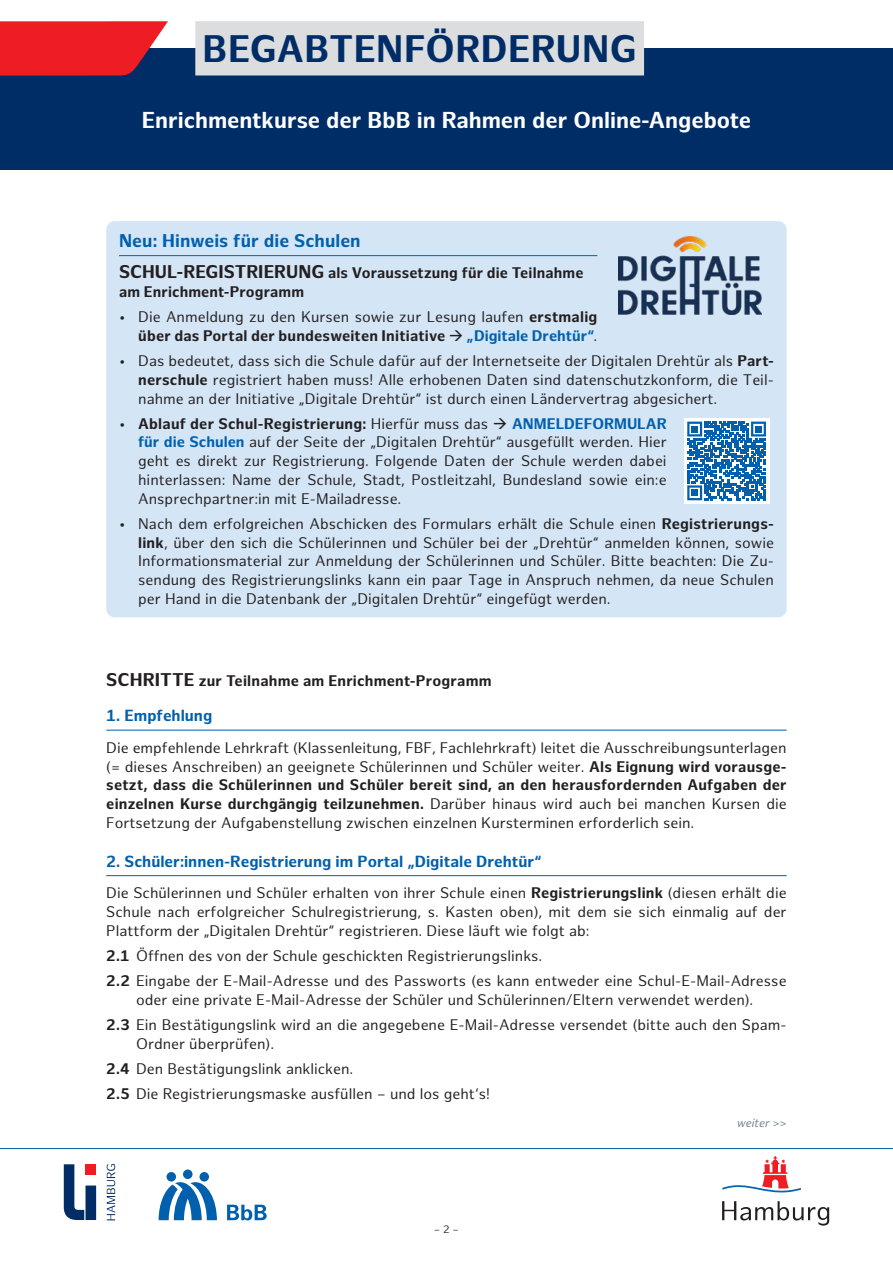
<style>
.page{position:relative;width:893px;height:1263px;background:#fff}
.page>*{position:absolute;margin:0;border:0;box-sizing:border-box;transform-origin:0 0}
.t1{font:700 37.5px "Hamburg Sans";letter-spacing:.005em;color:#002d66}
.t2{font:700 22.5px "Hamburg Sans";color:#fff}
.t3{font:700 18px "Hamburg Sans";letter-spacing:.005em;color:#0160ae}
.t4{font:700 15.75px "Hamburg Sans";color:#0160ae}
.t5{font:15px/18.8px "Hamburg Sans";color:#231f20;text-align:justify}
.t6{font:700 15px/18.8px "Hamburg Sans";letter-spacing:.01em;color:#231f20}
.t7{font:italic 12px "Hamburg Sans";color:#6c818c}
.t8{font:10.5px "Hamburg Sans";color:#231f20}
.s1{font-size:18px}
.s2{font-weight:400}
.s3{color:#0160ae}
.s4{font-weight:700}
.s5{font-weight:700;color:#0160ae}
</style>
<div class="page">
<svg style="left:159px;top:1169px;width:108px;height:51px"></svg>
<hr style="left:0;top:1148px;width:893px;height:1px;background:#0160ae">
<div style="left:0;top:49px;width:893px;height:121px;background:#002d66"></div>
<svg style="left:0;top:21px;width:168px;height:55px;background:#d8252f"></svg>
<div style="left:195px;top:21px;width:449px;height:54px;background:#dcdddf"></div>
<hr style="left:106px;top:730px;width:681px;height:1px;background:#0160ae">
<hr style="left:106px;top:875px;width:681px;height:1px;background:#0160ae">
<div style="left:106px;top:221px;width:681px;height:396px;background:#d4e5f5;border-radius:9px"></div>
<hr style="left:119px;top:255px;width:478px;height:1px;background:#0160ae">
<svg style="left:722px;top:1156px;width:79px;height:37px"></svg>
<svg style="left:722px;top:1201px;width:107px;height:24px"></svg>
<svg style="left:64px;top:1164px;width:20px;height:56px"></svg>
<div style="left:86px;top:1185px;width:10px;height:35px;background:#002d66"></div>
<div style="left:86px;top:1164px;width:10px;height:11px;background:#ee1d23"></div>
<svg style="left:107px;top:1164px;width:8px;height:56px"></svg>
<div style="left:684px;top:418px;width:86px;height:86px;background:#fff"></div>
<svg style="left:687px;top:422px;width:79px;height:78px"></svg>
<div style="left:691px;top:426px;width:7px;height:6px;background:#0160ae"></div>
<div style="left:755px;top:426px;width:7px;height:6px;background:#0160ae"></div>
<div style="left:691px;top:490px;width:7px;height:6px;background:#0160ae"></div>
<img style="left:619px;top:236px;width:142px;height:79px">
<h1 class="t1" style="left:203px;top:27px;width:436px">BEGABTENFÖRDERUNG</h1>
<h2 class="t2" style="left:142px;top:107px;width:611px">Enrichmentkurse der BbB in Rahmen der Online-Angebote</h2>
<p class="t3" style="left:119px;top:230px;width:243px">Neu: Hinweis für die Schulen</p>
<p class="t6" style="left:119px;top:264px;width:466px"><span class="s1">SCHUL-REGISTRIERUNG</span> als Voraussetzung für die Teilnahme am Enrichment-Programm</p>
<p class="t6" style="left:119px;top:308px;width:480px;text-align:right"><span class="s2">• Die Anmeldung zu den Kursen sowie zur Lesung laufen</span> erstmalig über das Portal der bundesweiten Initiative → <span class="s3">„Digitale Drehtür“</span><span class="s2">.</span></p>
<p class="t5" style="left:138px;top:352px;width:637px;text-indent:-19px">• Das bedeutet, dass sich die Schule dafür auf der Internetseite der Digitalen Drehtür als <span class="s4">Part&shy;nerschule</span> registriert haben muss! Alle erhobenen Daten sind datenschutzkonform, die Teil&shy;nahme an der Initiative „Digitale Drehtür“ ist durch einen Ländervertrag abgesichert.</p>
<p class="t5" style="left:138px;top:415px;width:530px;text-indent:-19px">• <span class="s4">Ablauf der Schul-Registrierung:</span> Hierfür muss das → <span class="s5">ANMELDEFORMULAR für die Schulen</span> auf der Seite der „Digitalen Drehtür“ ausgefüllt werden. Hier geht es direkt zur Registrierung. Folgende Daten der Schule werden dabei hinterlassen: Name der Schule, Stadt, Postleitzahl, Bundesland sowie ein:e Ansprechpartner:in mit E-Mailadresse.</p>
<p class="t5" style="left:138px;top:515px;width:637px;text-indent:-19px">• Nach dem erfolgreichen Abschicken des Formulars erhält die Schule einen <span class="s4">Registrierungs&shy;link</span>, über den sich die Schülerinnen und Schüler bei der „Drehtür“ anmelden können, sowie Informationsmaterial zur Anmeldung der Schülerinnen und Schüler. Bitte beachten: Die Zu&shy;sendung des Registrierungslinks kann ein paar Tage in Anspruch nehmen, da neue Schulen per Hand in die Datenbank der „Digitalen Drehtür“ eingefügt werden.</p>
<p class="t6" style="left:106px;top:672px;width:387px"><span class="s1">SCHRITTE</span> zur Teilnahme am Enrichment-Programm</p>
<p class="t4" style="left:106px;top:706px;width:108px">1. Empfehlung</p>
<p class="t5" style="left:106px;top:739px;width:682px">Die empfehlende Lehrkraft (Klassenleitung, FBF, Fachlehrkraft) leitet die Ausschreibungsunterlagen (= dieses Anschreiben) an geeignete Schülerinnen und Schüler weiter. <span class="s4">Als Eignung wird vorausge&shy;setzt, dass die Schülerinnen und Schüler bereit sind, an den herausfordernden Aufgaben der einzelnen Kurse durchgängig teilzunehmen.</span> Darüber hinaus wird auch bei manchen Kursen die Fortsetzung der Aufgabenstellung zwischen einzelnen Kursterminen erforderlich sein.</p>
<p class="t4" style="left:106px;top:852px;width:437px">2. Schüler:innen-Registrierung im Portal „Digitale Drehtür“</p>
<p class="t5" style="left:106px;top:884px;width:682px">Die Schülerinnen und Schüler erhalten von ihrer Schule einen <span class="s4">Registrierungslink</span> (diesen erhält die Schule nach erfolgreicher Schulregistrierung, s. Kasten oben), mit dem sie sich einmalig auf der Plattform der „Digitalen Drehtür“ registrieren. Diese läuft wie folgt ab:</p>
<p class="t5" style="left:106px;top:944px;width:682px;line-height:25.2px"><span class="s4">2.1</span> Öffnen des von der Schule geschickten Registrierungslinks.<br><span class="s4">2.2</span> Eingabe der E-Mail-Adresse und des Passworts (es kann entweder eine Schul-E-Mail-Adresse</p>
<p class="t5" style="left:106px;top:987px;width:682px;line-height:25.2px;text-align:center">oder eine private E-Mail-Adresse der Schüler und Schülerinnen/Eltern verwendet werden).<br><span class="s4">2.3</span> Ein Bestätigungslink wird an die angegebene E-Mail-Adresse versendet (bitte auch den Spam-</p>
<p class="t5" style="left:106px;top:1031px;width:385px;line-height:25.2px;text-align:left;text-indent:30px">Ordner überprüfen).<br><span class="s4">2.4</span> Den Bestätigungslink anklicken.<br><span class="s4">2.5</span> Die Registrierungsmaske ausfüllen – und los geht‘s!</p>
<p class="t8" style="left:434px;top:1223px;width:27px">– 2 –</p>
<p class="t7" style="left:737px;top:1116px;width:51px">weiter &gt;&gt;</p>
</div>
